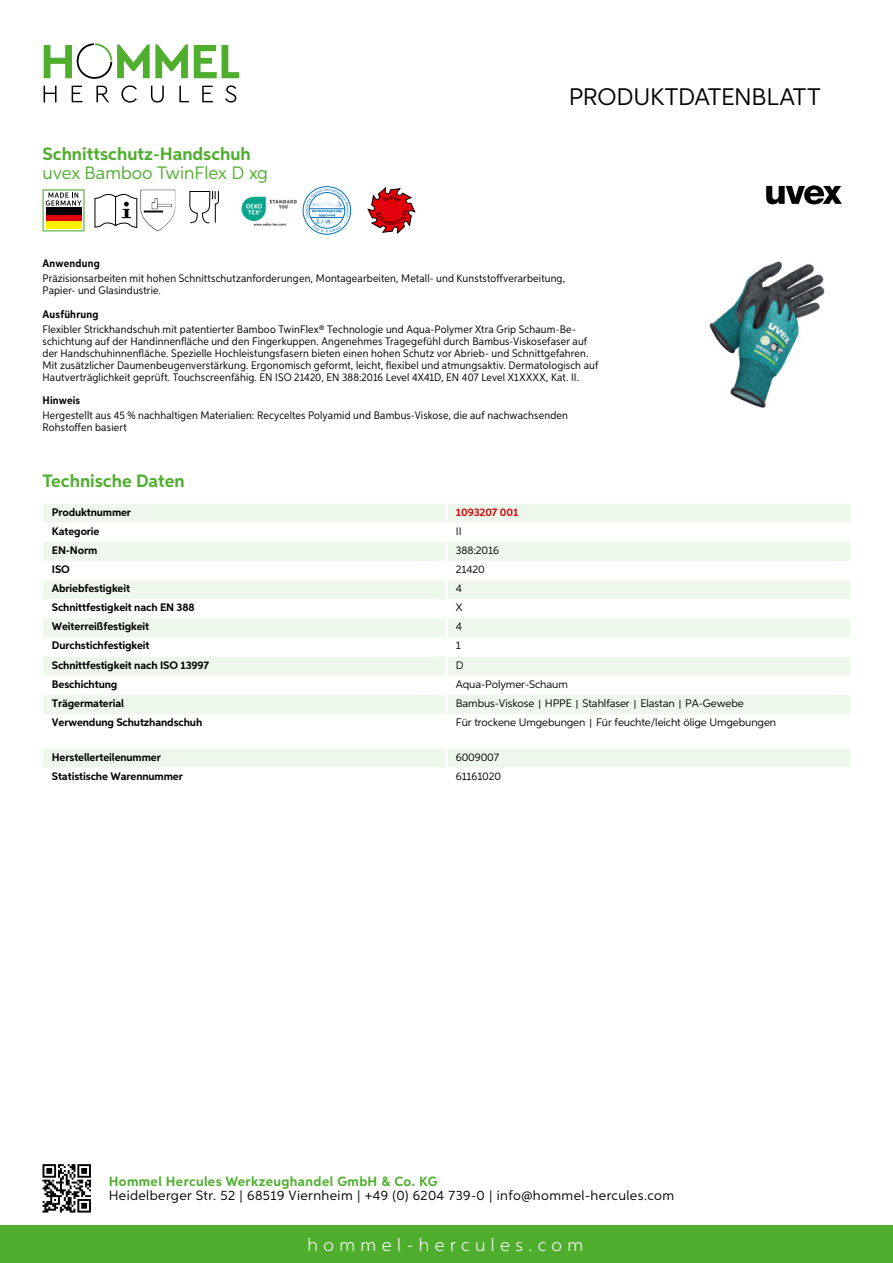
<style>
.page{position:relative;width:893px;height:1263px;background:#fff}
.page>*{position:absolute;margin:0;border:0;box-sizing:border-box;transform-origin:0 0}
.t1{font:24px "Aspira";letter-spacing:-.01em;color:#000}
.t2{font:700 18px "Aspira";color:#50ae2f}
.t3{font:18px "Aspira";color:#50ae2f}
.t4{font:300 18px "Aspira";letter-spacing:.3em;color:#fff}
.t5{font:13.5px "Aspira";letter-spacing:.03em;color:#000}
.t6{font:700 13.5px "Aspira";letter-spacing:.03em;color:#50ae2f}
.t7{font:10.95px/12px "Aspira Nar";letter-spacing:.015em;color:#000}
.t8{font:700 10.95px "Aspira";letter-spacing:-.01em;color:#000}
.t9{font:10.95px "Aspira";letter-spacing:-.01em;color:#000}
.t10{font:700 10.95px "Aspira Nar";letter-spacing:.02em;color:#000}
.t11{font:700 10.95px "Aspira";letter-spacing:-.01em;color:#cd1013}
.s1{font-family:"Wuerth Global";font-size:10.5px}
</style>
<div class="page">
<div style="left:0;top:1226px;width:893px;height:37px;background:#50ae2f"></div>
<svg style="left:43px;top:1164px;width:48px;height:48px"></svg>
<svg style="left:194px;top:45px;width:45px;height:33px"></svg>
<svg style="left:44px;top:43px;width:144px;height:36px"></svg>
<svg style="left:44px;top:86px;width:13px;height:16px"></svg>
<svg style="left:72px;top:86px;width:10px;height:16px"></svg>
<svg style="left:96px;top:86px;width:13px;height:16px"></svg>
<svg style="left:121px;top:85px;width:16px;height:18px"></svg>
<svg style="left:151px;top:86px;width:13px;height:17px"></svg>
<svg style="left:179px;top:86px;width:10px;height:16px"></svg>
<svg style="left:202px;top:86px;width:11px;height:16px"></svg>
<svg style="left:225px;top:85px;width:11px;height:18px"></svg>
<div style="left:43px;top:504px;width:807px;height:19px;background:#eef7eb"></div>
<svg style="left:43px;top:542px;width:807px;height:172px;fill:#eef7eb"></svg>
<hr style="left:445px;top:504px;width:3px;height:19px;background:#fff">
<hr style="left:445px;top:542px;width:3px;height:19px;background:#fff">
<hr style="left:445px;top:561px;width:3px;height:19px;background:#fff">
<hr style="left:445px;top:580px;width:3px;height:19px;background:#fff">
<hr style="left:445px;top:599px;width:3px;height:19px;background:#fff">
<hr style="left:445px;top:618px;width:3px;height:19px;background:#fff">
<hr style="left:445px;top:637px;width:3px;height:20px;background:#fff">
<hr style="left:445px;top:657px;width:3px;height:19px;background:#fff">
<hr style="left:445px;top:676px;width:3px;height:19px;background:#fff">
<hr style="left:445px;top:695px;width:3px;height:19px;background:#fff">
<div style="left:43px;top:749px;width:807px;height:19px;background:#eef7eb"></div>
<svg style="left:43px;top:189px;width:42px;height:42px"></svg>
<div style="left:46px;top:214px;width:35px;height:7px;background:#e3000b"></div>
<div style="left:46px;top:208px;width:35px;height:7px;background:#000"></div>
<div style="left:46px;top:221px;width:35px;height:7px;background:#ffed00"></div>
<svg style="left:95px;top:193px;width:42px;height:35px"></svg>
<img style="left:140px;top:189px;width:8px;height:35px">
<svg style="left:189px;top:191px;width:30px;height:33px"></svg>
<img style="left:241px;top:196px;width:56px;height:30px">
<div style="left:303px;top:186px;width:48px;height:48px;border:1px solid #0070b9;border-radius:50%"></div>
<svg style="left:305px;top:188px;width:44px;height:44px"></svg>
<img style="left:709px;top:261px;width:116px;height:147px">
<svg style="left:766px;top:185px;width:76px;height:19px"></svg>
<svg style="left:367px;top:187px;width:48px;height:47px"></svg>
<h2 class="t2" style="left:43px;top:142px;width:210px">Schnittschutz-Handschuh</h2>
<h2 class="t3" style="left:43px;top:162px;width:227px">uvex Bamboo TwinFlex D xg</h2>
<h1 class="t1" style="left:569px;top:82px;width:253px">Produktdatenblatt</h1>
<p class="t10" style="left:43px;top:257px;width:59px">Anwendung</p>
<p class="t7" style="left:43px;top:273px;width:524px">Präzisionsarbeiten mit hohen Schnittschutzanforderungen, Montagearbeiten, Metall- und Kunststoffverarbeitung,<br>Papier- und Glasindustrie.</p>
<p class="t10" style="left:43px;top:307px;width:58px">Ausführung</p>
<p class="t7" style="left:43px;top:323px;width:557px">Flexibler Strickhandschuh mit patentierter Bamboo TwinFlex® Technologie und Aqua-Polymer Xtra Grip Schaum-Be&shy;schichtung auf der Handinnenfläche und den Fingerkuppen. Angenehmes Tragegefühl durch Bambus-Viskosefaser auf der Handschuhinnenfläche. Spezielle Hochleistungsfasern bieten einen hohen Schutz vor Abrieb- und Schnittgefahren.<br>Mit zusätzlicher Daumenbeugenverstärkung. Ergonomisch geformt, leicht, flexibel und atmungsaktiv. Dermatologisch auf Hautverträglichkeit geprüft. Touchscreenfähig. EN ISO 21420, EN 388:2016 Level 4X41D, EN 407 Level X1XXXX, Kat. II.</p>
<p class="t10" style="left:43px;top:393px;width:39px">Hinweis</p>
<p class="t7" style="left:43px;top:409px;width:527px">Hergestellt aus 45 % nachhaltigen Materialien: Recyceltes Polyamid und Bambus-Viskose, die auf nachwachsenden<br>Rohstoffen basiert</p>
<h2 class="t2" style="left:43px;top:469px;width:144px">Technische Daten</h2>
<p class="t8" style="left:52px;top:505px;width:81px">Produktnummer</p>
<p class="t11" style="left:456px;top:505px;width:64px">1093207 001</p>
<p class="t8" style="left:52px;top:524px;width:49px">Kategorie</p>
<p class="t9" style="left:456px;top:524px;width:7px">II</p>
<p class="t8" style="left:52px;top:543px;width:47px">EN-Norm</p>
<p class="t9" style="left:456px;top:543px;width:45px">388:2016</p>
<p class="t8" style="left:52px;top:562px;width:19px">ISO</p>
<p class="t9" style="left:456px;top:562px;width:30px">21420</p>
<p class="t8" style="left:52px;top:582px;width:80px">Abriebfestigkeit</p>
<p class="t9" style="left:456px;top:582px;width:8px">4</p>
<p class="t8" style="left:52px;top:601px;width:144px">Schnittfestigkeit nach EN 388</p>
<p class="t9" style="left:456px;top:601px;width:8px">X</p>
<p class="t8" style="left:52px;top:620px;width:99px">Weiterreißfestigkeit</p>
<p class="t9" style="left:456px;top:620px;width:8px">4</p>
<p class="t8" style="left:52px;top:639px;width:99px">Durchstichfestigkeit</p>
<p class="t9" style="left:456px;top:639px;width:7px">1</p>
<p class="t8" style="left:52px;top:658px;width:159px">Schnittfestigkeit nach ISO 13997</p>
<p class="t9" style="left:456px;top:658px;width:8px">D</p>
<p class="t8" style="left:52px;top:677px;width:67px">Beschichtung</p>
<p class="t9" style="left:456px;top:677px;width:114px">Aqua-Polymer-Schaum</p>
<p class="t8" style="left:52px;top:696px;width:74px">Trägermaterial</p>
<p class="t9" style="left:456px;top:696px;width:289px">Bambus-Viskose <span class="s1">|</span> HPPE <span class="s1">|</span> Stahlfaser <span class="s1">|</span> Elastan <span class="s1">|</span> PA-Gewebe</p>
<p class="t8" style="left:52px;top:715px;width:152px">Verwendung Schutzhandschuh</p>
<p class="t9" style="left:456px;top:716px;width:322px">Für trockene U mgebungen <span class="s1">|</span> Für feuchte/leicht ölige U mgebungen</p>
<p class="t8" style="left:52px;top:750px;width:111px">Herstellerteilenummer</p>
<p class="t9" style="left:456px;top:750px;width:45px">6009007</p>
<p class="t8" style="left:52px;top:769px;width:132px">Statistische Warennummer</p>
<p class="t9" style="left:456px;top:769px;width:47px">61161020</p>
<p class="t6" style="left:109px;top:1172px;width:330px">Hommel Hercules Werkzeughandel GmbH &amp; Co. KG</p>
<p class="t5" style="left:109px;top:1187px;width:567px">Heidelberger Str. 52 | 68519 Viernheim | +49 (0) 6204 739-0 | info@hommel-hercules.com</p>
<h2 class="t4" style="left:307px;top:1234px;width:277px">hommel-hercules.com</h2>
</div>
